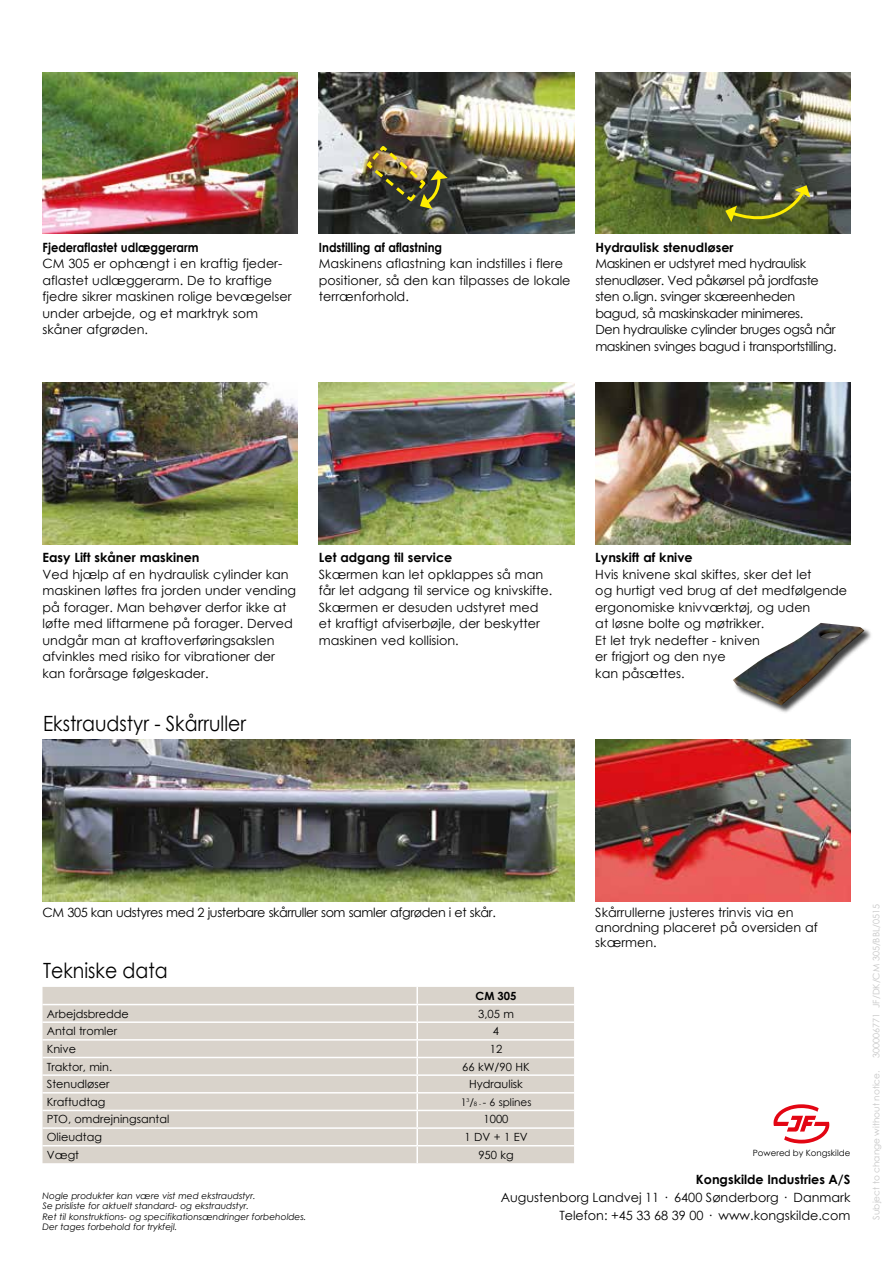
<style>
.page{position:relative;width:893px;height:1263px;background:#fff}
.page>*{position:absolute;margin:0;border:0;box-sizing:border-box;transform-origin:0 0}
.t1{font:21px "Century Gothic";color:#000;scale:.9 1}
.t2{font:12.75px/16.5px "Century Gothic";color:#000}
.t3{font:12.75px/16.5px "Century Gothic";letter-spacing:-.03em;color:#000}
.t4{font:700 12.75px "Century Gothic";color:#000}
.t5{font:700 12.75px "Century Gothic";color:#000;scale:.9 1}
.t6{font:11.25px "Century Gothic";color:#000}
.t7{font:700 11.25px "Century Gothic";color:#000}
.t8{font:10.5px "Century Gothic";color:#000}
.t9{font:italic 9px/10.5px "Century Gothic";color:#000}
.t10{font:9px "Century Gothic";color:#c6c6c6}
.t11{font:8.7px "Century Gothic";color:#000}
.s1{font-size:6px}
</style>
<div class="page">
<img style="left:43px;top:740px;width:531px;height:161px">
<img style="left:595px;top:383px;width:255px;height:161px">
<img style="left:319px;top:383px;width:255px;height:161px">
<img style="left:43px;top:383px;width:255px;height:161px">
<img style="left:595px;top:740px;width:255px;height:161px">
<img style="left:319px;top:72px;width:255px;height:162px">
<img style="left:595px;top:72px;width:255px;height:162px">
<img style="left:43px;top:72px;width:255px;height:162px">
<div style="left:733px;top:623px;width:140px;height:91px;background:#000;opacity:.75"></div>
<img style="left:733px;top:623px;width:131px;height:82px">
<svg style="left:725px;top:185px;width:85px;height:46px;background:#636a2e"></svg>
<img style="left:364px;top:143px;width:84px;height:66px">
<svg style="left:773px;top:1104px;width:56px;height:39px"></svg>
<div style="left:43px;top:987px;width:531px;height:176px;background:#d9d3cb"></div>
<hr style="left:43px;top:1004px;width:374px;height:1px;background:#fff">
<hr style="left:417px;top:1004px;width:157px;height:1px;background:#fff">
<hr style="left:43px;top:1021px;width:374px;height:2px;background:#fff">
<hr style="left:417px;top:1021px;width:157px;height:2px;background:#fff">
<hr style="left:43px;top:1039px;width:374px;height:1px;background:#fff">
<hr style="left:417px;top:1039px;width:157px;height:1px;background:#fff">
<hr style="left:43px;top:1057px;width:374px;height:1px;background:#fff">
<hr style="left:417px;top:1057px;width:157px;height:1px;background:#fff">
<hr style="left:43px;top:1074px;width:374px;height:2px;background:#fff">
<hr style="left:417px;top:1074px;width:157px;height:2px;background:#fff">
<hr style="left:43px;top:1092px;width:374px;height:1px;background:#fff">
<hr style="left:417px;top:1092px;width:157px;height:1px;background:#fff">
<hr style="left:43px;top:1110px;width:374px;height:1px;background:#fff">
<hr style="left:417px;top:1110px;width:157px;height:1px;background:#fff">
<hr style="left:43px;top:1127px;width:374px;height:2px;background:#fff">
<hr style="left:417px;top:1127px;width:157px;height:2px;background:#fff">
<hr style="left:43px;top:1145px;width:374px;height:1px;background:#fff">
<hr style="left:417px;top:1145px;width:157px;height:1px;background:#fff">
<svg style="left:416px;top:987px;width:2px;height:176px"></svg>
<p class="t5" style="left:43px;top:238px;width:175px">Fjederaflastet udlæggerarm</p>
<p class="t2" style="left:43px;top:255px;width:250px">CM 305 er ophængt i en kraftig fjeder&shy;aflastet udlæggerarm. De to kraftige fjedre sikrer maskinen rolige bevægelser under arbejde, og et marktryk som skåner afgrøden.</p>
<p class="t5" style="left:319px;top:238px;width:138px">Indstilling af aflastning</p>
<p class="t2" style="left:319px;top:255px;width:253px">Maskinens aflastning kan indstilles i flere positioner, så den kan tilpasses de lokale terrænforhold.</p>
<p class="t4" style="left:595px;top:238px;width:140px">Hydraulisk stenudløser</p>
<p class="t3" style="left:595px;top:255px;width:243px">Maskinen er udstyret med hydraulisk stenudløser. Ved påkørsel på jordfaste sten o.lign. svinger skæreenheden bagud, så maskinskader minimeres.<br>Den hydrauliske cylinder bruges også når maskinen svinges bagud i transportstilling.</p>
<p class="t4" style="left:43px;top:548px;width:159px">Easy Lift skåner maskinen</p>
<p class="t2" style="left:43px;top:566px;width:255px">Ved hjælp af en hydraulisk cylinder kan maskinen løftes fra jorden under vending på forager. Man behøver derfor ikke at løfte med liftarmene på forager. Derved undgår man at kraftoverføringsakslen afvinkles med risiko for vibrationer der kan forårsage følgeskader.</p>
<h1 class="t1" style="left:43px;top:708px;width:227px">Ekstraudstyr - Skårruller</h1>
<p class="t4" style="left:319px;top:548px;width:135px">Let adgang til service</p>
<p class="t2" style="left:319px;top:566px;width:235px">Skærmen kan let opklappes så man får let adgang til service og knivskifte.<br>Skærmen er desuden udstyret med et kraftigt afviserbøjle, der beskytter maskinen ved kollision.</p>
<p class="t4" style="left:595px;top:548px;width:99px">Lynskift af knive</p>
<p class="t2" style="left:595px;top:566px;width:253px">Hvis knivene skal skiftes, sker det let<br>og hurtigt ved brug af det medfølgende ergonomiske knivværktøj, og uden<br>at løsne bolte og møtrikker.<br>Et let tryk nedefter - kniven<br>er frigjort og den nye<br>kan påsættes.</p>
<p class="t3" style="left:43px;top:904px;width:455px">CM 305 kan udstyres med 2 justerbare skårruller som samler afgrøden i et skår.</p>
<p class="t2" style="left:595px;top:905px;width:224px;line-height:15px">Skårrullerne justeres trinvis via en anordning placeret på oversiden af skærmen.</p>
<h1 class="t1" style="left:43px;top:956px;width:140px">Tekniske data</h1>
<p class="t7" style="left:476px;top:987px;width:42px">CM 305</p>
<p class="t6" style="left:47px;top:1006px;width:84px">Arbejdsbredde</p>
<p class="t6" style="left:478px;top:1006px;width:37px">3,05 m</p>
<p class="t6" style="left:47px;top:1023px;width:72px">Antal tromler</p>
<p class="t6" style="left:493px;top:1023px;width:8px">4</p>
<p class="t6" style="left:47px;top:1041px;width:31px">Knive</p>
<p class="t6" style="left:490px;top:1041px;width:14px">12</p>
<p class="t6" style="left:47px;top:1058px;width:67px">Traktor, min.</p>
<p class="t6" style="left:462px;top:1058px;width:69px">66 kW/90 HK</p>
<p class="t6" style="left:47px;top:1076px;width:64px">Stenudløser</p>
<p class="t6" style="left:469px;top:1076px;width:55px">Hydraulisk</p>
<p class="t6" style="left:47px;top:1094px;width:60px">Kraftudtag</p>
<p class="t8" style="left:461px;top:1094px;width:72px">1<sup>3</sup>/<span class="s1">8 -</span> - 6 splines</p>
<p class="t6" style="left:47px;top:1111px;width:124px">PTO, omdrejningsantal</p>
<p class="t6" style="left:484px;top:1111px;width:26px">1000</p>
<p class="t6" style="left:47px;top:1129px;width:57px">Olieudtag</p>
<p class="t6" style="left:464px;top:1129px;width:65px">1 DV + 1 EV</p>
<p class="t6" style="left:47px;top:1147px;width:34px">Vægt</p>
<p class="t6" style="left:478px;top:1147px;width:37px">950 kg</p>
<p class="t11" style="left:753px;top:1147px;width:99px">Powered by Kongskilde</p>
<p class="t9" style="left:43px;top:1190px;width:265px">Nogle produkter kan være vist med ekstraudstyr.<br>Se prisliste for aktuelt standard- og ekstraudstyr.<br>Ret til konstruktions- og specifikationsændringer forbeholdes.<br>Der tages forbehold for trykfejl.</p>
<p class="t4" style="left:696px;top:1169px;width:156px">Kongskilde Industries A/S</p>
<p class="t2" style="left:501px;top:1188px;width:351px;line-height:18px;text-align:right">Augustenborg Landvej 11 · 6400 Sønderborg · Danmark<br>Telefon: +45 33 68 39 00 · www.kongskilde.com</p>
<p class="t10" style="left:870px;top:1058px;width:155px;rotate:-90deg">300006771 JF/DK/CM 305/BBL/0515</p>
<p class="t10" style="left:870px;top:1219px;width:151px;rotate:-90deg">Subject to change without notice.</p>
</div>
